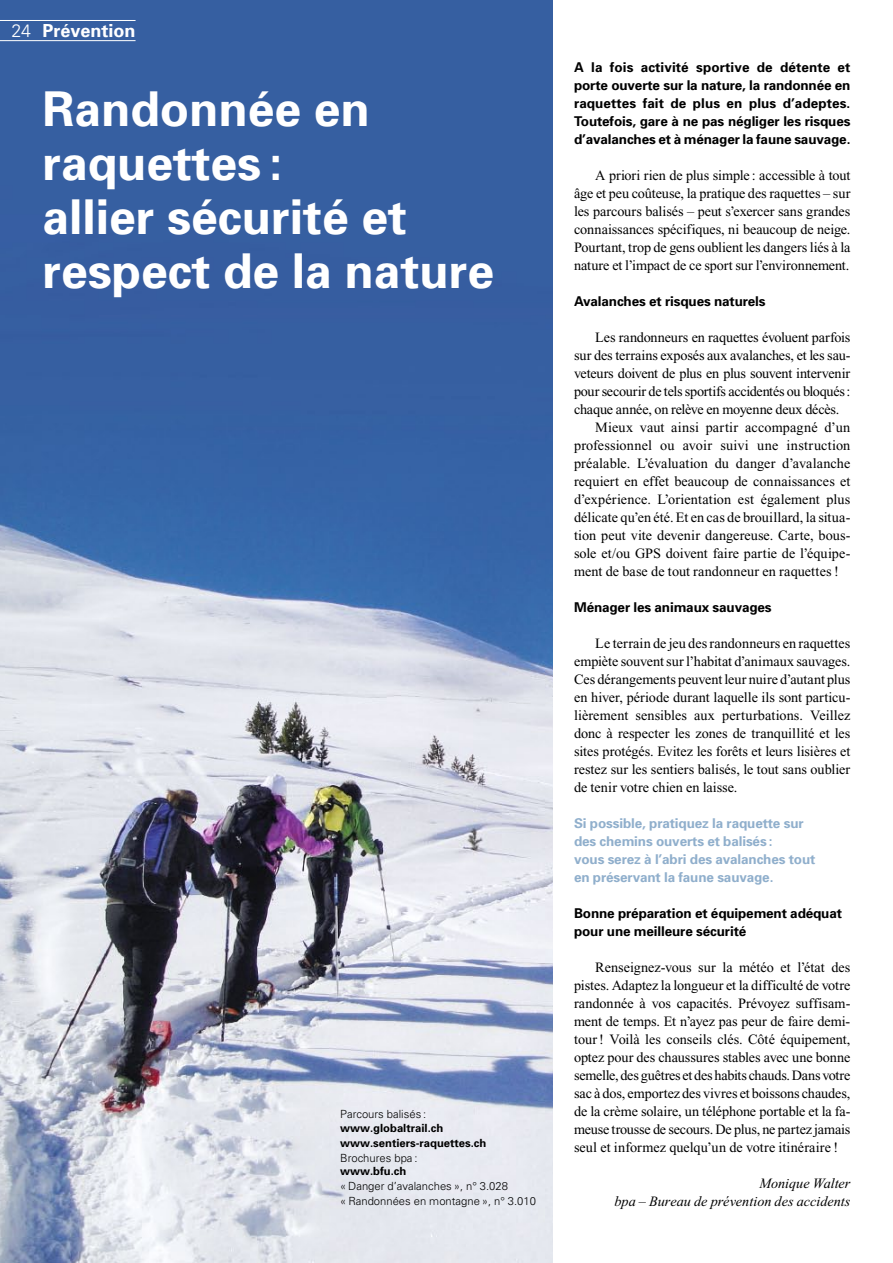
<style>
.page{position:relative;width:893px;height:1263px;background:#fff}
.page>*{position:absolute;margin:0;border:0;box-sizing:border-box;transform-origin:0 0}
.t1{font:700 48px/54px "Univers";color:#fff}
.t2{font:700 18px "Univers";color:#fff}
.t3{font:300 18px "Univers";color:#fff}
.t4{font:14.25px/18px "Times";letter-spacing:-.005em;color:#000;text-align:justify}
.t5{font:italic 14.25px "Times";letter-spacing:-.005em;color:#000}
.t6{font:700 13.5px/18px "Univers";letter-spacing:-.01em;color:#000;text-align:justify}
.t7{font:700 13.5px/18px "Univers";letter-spacing:-.01em;color:#90afcc}
.t8{font:300 11.25px "Univers";color:#000}
.t9{font:700 11.25px "Univers";color:#000}
</style>
<div class="page">
<img style="left:0;top:0;width:553px;height:1263px">
<hr style="left:0;top:20px;width:136px;height:1px;background:#fff">
<hr style="left:0;top:40px;width:136px;height:1px;background:#fff">
<p class="t3" style="left:11px;top:20px;width:21px">24</p>
<h2 class="t2" style="left:43px;top:19px;width:95px">Prévention</h2>
<h3 class="t1" style="left:43px;top:80px;width:453px">Randonnée en raquettes :<br>allier sécurité et respect de la nature</h3>
<p class="t8" style="left:340px;top:1108px;width:88px">Parcours balisés :</p>
<p class="t9" style="left:340px;top:1121px;width:105px">www.globaltrail.ch</p>
<p class="t9" style="left:340px;top:1136px;width:148px">www.sentiers-raquettes.ch</p>
<p class="t8" style="left:340px;top:1151px;width:79px">Brochures bpa :</p>
<p class="t9" style="left:340px;top:1164px;width:68px">www.bfu.ch</p>
<p class="t8" style="left:340px;top:1180px;width:169px">« Danger d’avalanches », n° 3.028</p>
<p class="t8" style="left:340px;top:1195px;width:197px">« Randonnées en montagne », n° 3.010</p>
<p class="t6" style="left:574px;top:58px;width:278px">A la fois activité sportive de détente et porte ouverte sur la nature, la randonnée en raquettes fait de plus en plus d’adeptes.<br>Toutefois, gare à ne pas négliger les risques d’avalanches et à ménager la faune sauvage.</p>
<p class="t4" style="left:574px;top:166px;width:278px;text-indent:21px">A priori rien de plus simple : accessible à tout âge et peu coûteuse, la pratique des raquettes – sur les parcours balisés – peut s’exercer sans grandes connaissances spécifiques, ni beaucoup de neige.<br>Pourtant, trop de gens oublient les dangers liés à la nature et l’impact de ce sport sur l’environnement.</p>
<h4 class="t6" style="left:574px;top:292px;width:193px">Avalanches et risques naturels</h4>
<p class="t4" style="left:574px;top:328px;width:278px;text-indent:21px">Les randonneurs en raquettes évoluent parfois sur des terrains exposés aux avalanches, et les sau&shy;veteurs doivent de plus en plus souvent intervenir pour secourir de tels sportifs accidentés ou bloqués: chaque année, on relève en moyenne deux décès.</p>
<p class="t4" style="left:574px;top:418px;width:278px;text-indent:21px">Mieux vaut ainsi partir accompagné d’un professionnel ou avoir suivi une instruction préalable. L’évaluation du danger d’avalanche requiert en effet beaucoup de connaissances et d’expérience. L’orientation est également plus délicate qu’en été. Et en cas de brouillard, la situa&shy;tion peut vite devenir dangereuse. Carte, bous&shy;sole et/ou GPS doivent faire partie de l’équipe&shy;ment de base de tout randonneur en raquettes !</p>
<h4 class="t6" style="left:574px;top:598px;width:199px">Ménager les animaux sauvages</h4>
<p class="t4" style="left:574px;top:634px;width:278px;text-indent:21px">Le terrain de jeu des randonneurs en raquettes empiète souvent sur l’habitat d’animaux sauvages.<br>Ces dérangements peuvent leur nuire d’autant plus en hiver, période durant laquelle ils sont particu&shy;lièrement sensibles aux perturbations. Veillez donc à respecter les zones de tranquillité et les sites protégés. Evitez les forêts et leurs lisières et restez sur les sentiers balisés, le tout sans oublier de tenir votre chien en laisse.</p>
<p class="t7" style="left:574px;top:814px;width:243px">Si possible, pratiquez la raquette sur des chemins ouverts et balisés :<br>vous serez à l’abri des avalanches tout en préservant la faune sauvage.</p>
<p class="t6" style="left:574px;top:904px;width:269px">Bonne préparation et équipement adéquat pour une meilleure sécurité</p>
<p class="t4" style="left:574px;top:958px;width:278px;text-indent:21px">Renseignez-vous sur la météo et l’état des pistes. Adaptez la longueur et la difficulté de votre randonnée à vos capacités. Prévoyez suffisam&shy;ment de temps. Et n’ayez pas peur de faire demi&shy;tour! Voilà les conseils clés. Côté équipement, optez pour des chaussures stables avec une bonne semelle, des guêtres et des habits chauds. Dans votre sac à dos, emportez des vivres et boissons chaudes, de la crème solaire, un téléphone portable et la fa&shy;meuse trousse de secours. De plus, ne partez jamais seul et informez quelqu’un de votre itinéraire !</p>
<p class="t5" style="left:759px;top:1176px;width:93px">Monique Walter</p>
<p class="t5" style="left:614px;top:1194px;width:237px">bpa – Bureau de prévention des accidents</p>
</div>
